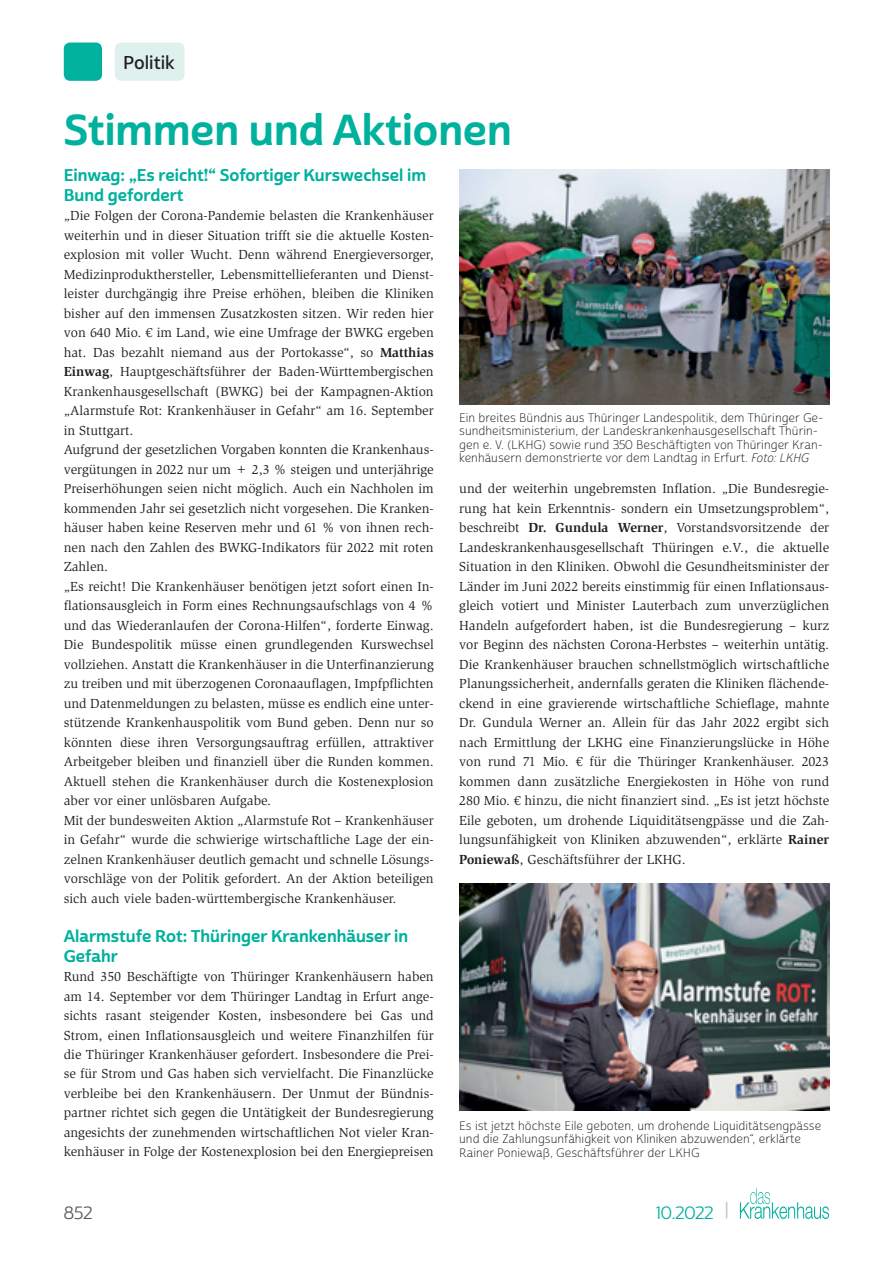
<style>
.page{position:relative;width:893px;height:1263px;background:#fff}
.page>*{position:absolute;margin:0;border:0;box-sizing:border-box;transform-origin:0 0}
.t1{font:42px "Cabrito Sans Nor Bol";color:#00b19d}
.t2{font:18px "Cabrito Sans Nor Dem";letter-spacing:-.005em;color:#231f20}
.t3{font:17.25px "Cabrito Sans Nor Reg";color:#00b19d}
.t4{font:17.25px "Cabrito Sans Nor Reg";color:#57585a}
.t5{font:16.5px/19.5px "Cabrito Sans Nor Bol";color:#00b19d}
.t6{font:13.5px/19.5px "Slimbach Std";color:#231f20;text-align:justify}
.t7{font:12px/13.5px "Cabrito Sans Nor Lig";color:#231f20}
.s1{font-weight:700}
.s2{font-family:"Cabrito Sans Nor Lig It"}
.s3{font-size:18.9px;color:#bcbdc0}
</style>
<div class="page">
<div style="left:115px;top:43px;width:70px;height:38px;background:#def1ed;border-radius:6px"></div>
<svg style="left:740px;top:1188px;width:89px;height:31px"></svg>
<div style="left:64px;top:43px;width:38px;height:38px;background:#00b19d;border-radius:6px"></div>
<img style="left:459px;top:170px;width:370px;height:235px">
<img style="left:459px;top:883px;width:370px;height:227px">
<h2 class="t2" style="left:123px;top:51px;width:53px">Politik</h2>
<h1 class="t1" style="left:64px;top:104px;width:450px">Stimmen und Aktionen</h1>
<p class="t5" style="left:64px;top:166px;width:364px">Einwag: „Es reicht!“ Sofortiger Kurswechsel im<br>Bund gefordert</p>
<p class="t6" style="left:64px;top:206px;width:371px;text-align:left">„Die Folgen der Corona-Pandemie belasten die Krankenhäuser weiterhin und in dieser Situation trifft sie die aktuelle Kosten&shy;explosion mit voller Wucht. Denn während Energieversorger, Medizinprodukthersteller, Lebensmittellieferanten und Dienst&shy;leister durchgängig ihre Preise erhöhen, bleiben die Kliniken bisher auf den immensen Zusatzkosten sitzen. Wir reden hier von 640 Mio. € im Land, wie eine Umfrage der BWKG ergeben hat. Das bezahlt niemand aus der Portokasse“, so <span class="s1">Matthias Einwag</span>, Hauptgeschäftsführer der Baden-Württembergischen Krankenhausgesellschaft (BWKG) bei der Kampagnen-Aktion „Alarmstufe Rot: Krankenhäuser in Gefahr“ am 16. September in Stuttgart.<br>Aufgrund der gesetzlichen Vorgaben konnten die Krankenhaus&shy;vergütungen in 2022 nur um + 2,3 % steigen und unterjährige Preiserhöhungen seien nicht möglich. Auch ein Nachholen im kommenden Jahr sei gesetzlich nicht vorgesehen. Die Kranken&shy;häuser haben keine Reserven mehr und 61 % von ihnen rech&shy;nen nach den Zahlen des BWKG-Indikators für 2022 mit roten Zahlen.<br>„Es reicht! Die Krankenhäuser benötigen jetzt sofort einen In&shy;flationsausgleich in Form eines Rechnungsaufschlags von 4 % und das Wiederanlaufen der Corona-Hilfen“, forderte Einwag.<br>Die Bundespolitik müsse einen grundlegenden Kurswechsel vollziehen. Anstatt die Krankenhäuser in die Unterfinanzierung zu treiben und mit überzogenen Coronaauflagen, Impfpflichten und Datenmeldungen zu belasten, müsse es endlich eine unter&shy;stützende Krankenhauspolitik vom Bund geben. Denn nur so könnten diese ihren Versorgungsauftrag erfüllen, attraktiver Arbeitgeber bleiben und finanziell über die Runden kommen.<br>Aktuell stehen die Krankenhäuser durch die Kostenexplosion aber vor einer unlösbaren Aufgabe.<br>Mit der bundesweiten Aktion „Alarmstufe Rot – Krankenhäuser in Gefahr“ wurde die schwierige wirtschaftliche Lage der ein&shy;zelnen Krankenhäuser deutlich gemacht und schnelle Lösungs&shy;vorschläge von der Politik gefordert. An der Aktion beteiligen sich auch viele baden-württembergische Krankenhäuser.</p>
<p class="t5" style="left:64px;top:927px;width:346px">Alarmstufe Rot: Thüringer Krankenhäuser in<br>Gefahr</p>
<p class="t6" style="left:64px;top:967px;width:371px">Rund 350 Beschäftigte von Thüringer Krankenhäusern haben am 14. September vor dem Thüringer Landtag in Erfurt ange&shy;sichts rasant steigender Kosten, insbesondere bei Gas und Strom, einen Inflationsausgleich und weitere Finanzhilfen für die Thüringer Krankenhäuser gefordert. Insbesondere die Prei&shy;se für Strom und Gas haben sich vervielfacht. Die Finanzlücke verbleibe bei den Krankenhäusern. Der Unmut der Bündnis&shy;partner richtet sich gegen die Untätigkeit der Bundesregierung angesichts der zunehmenden wirtschaftlichen Not vieler Kran&shy;kenhäuser in Folge der Kostenexplosion bei den Energiepreisen</p>
<p class="t7" style="left:459px;top:411px;width:366px">Ein breites Bündnis aus Thüringer Landespolitik, dem Thüringer Ge&shy;sundheitsministerium, der Landeskrankenhausgesellschaft Thürin&shy;gen e. V. (LKHG) sowie rund 350 Beschäftigten von Thüringer Kran&shy;kenhäusern demonstrierte vor dem Landtag in Erfurt. <span class="s2">Foto: LKHG</span></p>
<p class="t6" style="left:459px;top:479px;width:371px">und der weiterhin ungebremsten Inflation. „Die Bundesregie&shy;rung hat kein Erkenntnis- sondern ein Umsetzungsproblem“, beschreibt <span class="s1">Dr. Gundula Werner</span>, Vorstandsvorsitzende der Landeskrankenhausgesellschaft Thüringen e.V., die aktuelle Situation in den Kliniken. Obwohl die Gesundheitsminister der Länder im Juni 2022 bereits einstimmig für einen Inflationsaus&shy;gleich votiert und Minister Lauterbach zum unverzüglichen Handeln aufgefordert haben, ist die Bundesregierung – kurz vor Beginn des nächsten Corona-Herbstes – weiterhin untätig.<br>Die Krankenhäuser brauchen schnellstmöglich wirtschaftliche Planungssicherheit, andernfalls geraten die Kliniken flächende&shy;ckend in eine gravierende wirtschaftliche Schieflage, mahnte Dr. Gundula Werner an. Allein für das Jahr 2022 ergibt sich nach Ermittlung der LKHG eine Finanzierungslücke in Höhe von rund 71 Mio. € für die Thüringer Krankenhäuser. 2023 kommen dann zusätzliche Energiekosten in Höhe von rund 280 Mio. € hinzu, die nicht finanziert sind. „Es ist jetzt höchste Eile geboten, um drohende Liquiditätsengpässe und die Zah&shy;lungsunfähigkeit von Kliniken abzuwenden“, erklärte <span class="s1">Rainer Poniewaß</span>, Geschäftsführer der LKHG.</p>
<p class="t7" style="left:459px;top:1119px;width:364px">Es ist jetzt höchste Eile geboten, um drohende Liquiditätsengpässe und die Zahlungsunfähigkeit von Kliniken abzuwenden“, erklärte<br>Rainer Poniewaß, Geschäftsführer der LKHG</p>
<p class="t4" style="left:64px;top:1202px;width:30px">852</p>
<p class="t3" style="left:656px;top:1202px;width:74px">10.2022 <span class="s3">|</span></p>
</div>
